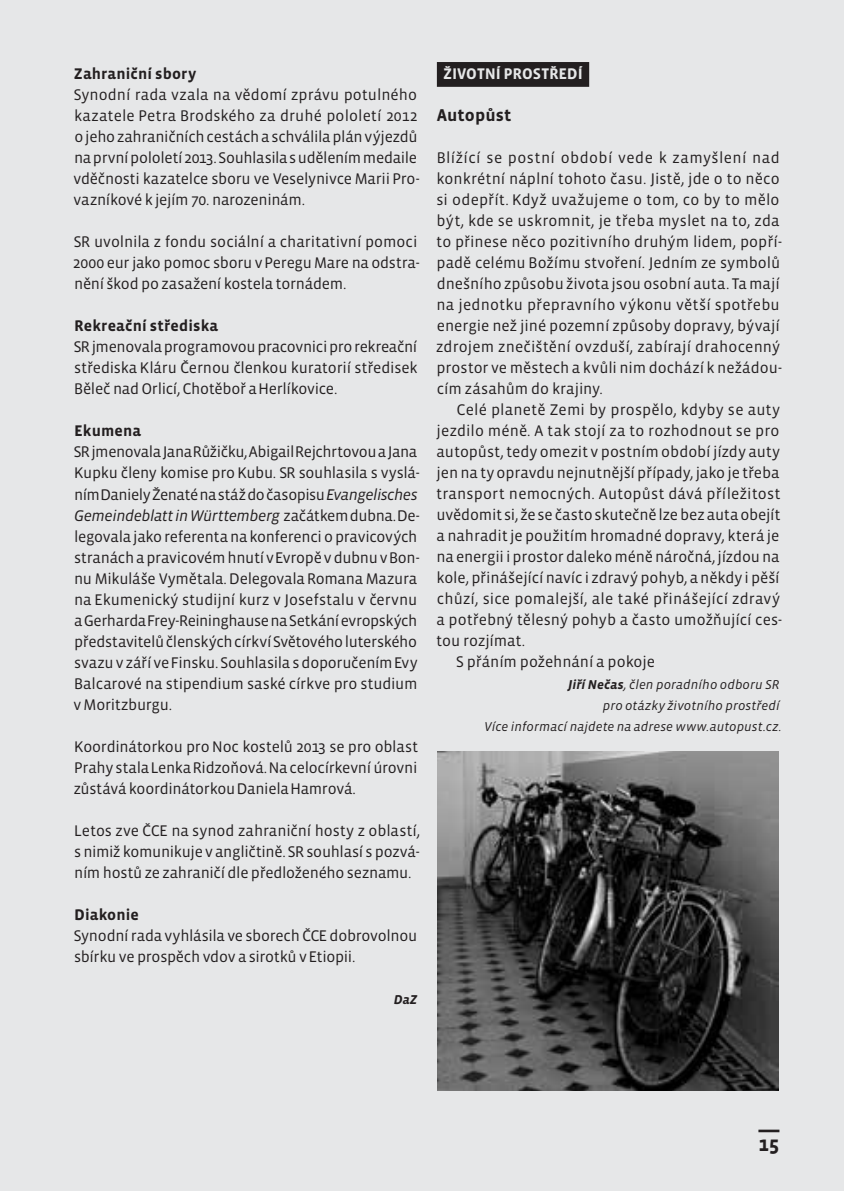
<style>
.page{position:relative;width:844px;height:1191px;background:#fff}
.page>*{position:absolute;margin:0;border:0;box-sizing:border-box;transform-origin:0 0}
.t1{font:700 21px "Vista Sans OT";color:#231f20}
.t2{font:700 17.5px "Vista Sans OT";letter-spacing:.005em;color:#231f20}
.t3{font:15.75px/21px "Vista Sans OT";letter-spacing:-.01em;color:#231f20}
.t4{font:15.75px "Vista Sans OT";letter-spacing:.01em;color:#231f20}
.t5{font:700 15.75px "Vista Sans OT";letter-spacing:.01em;color:#231f20}
.t6{font:700 15.75px "Vista Sans OT";letter-spacing:.01em;color:#e6e7e8}
.t7{font:italic 13.12px/21px "Vista Sans OT";letter-spacing:.005em;color:#231f20;text-align:right}
.t8{font:italic 700 13.12px "Vista Sans OT";color:#231f20}
.s1{font-style:italic}
.s2{font-weight:700}
</style>
<div class="page">
<div style="left:0;top:0;width:843px;height:1191px;background:#e6e7e8"></div>
<div style="left:437px;top:62px;width:152px;height:25px;background:#231f20"></div>
<img style="left:437px;top:751px;width:341px;height:339px">
<hr style="left:758px;top:1129px;width:21px;height:3px;background:#231f20">
<p class="t5" style="left:74px;top:65px;width:124px">Zahraniční sbory</p>
<p class="t3" style="left:74px;top:85px;width:347px">Synodní rada vzala na vědomí zprávu potulného kazatele Petra Brodského za druhé pololetí 2012 o jeho zahraničních cestách a schválila plán výjezdů na první pololetí 2013. Souhlasila s udělením medaile vděčnosti kazatelce sboru ve Veselynivce Marii Pro&shy;vazníkové k jejím 70. narozeninám.</p>
<p class="t3" style="left:73px;top:232px;width:348px">SR uvolnila z fondu sociální a charitativní pomoci<br>2000 eur jako pomoc sboru v Peregu Mare na odstra&shy;nění škod po zasažení kostela tornádem.</p>
<p class="t5" style="left:75px;top:317px;width:144px">Rekreační střediska</p>
<p class="t3" style="left:74px;top:337px;width:345px;text-align:justify">SR jmenovala programovou pracovnici pro rekreační střediska Kláru Černou členkou kuratorií středisek Běleč nad Orlicí, Chotěboř a Herlíkovice.</p>
<p class="t5" style="left:75px;top:422px;width:68px">Ekumena</p>
<p class="t3" style="left:74px;top:442px;width:347px">SR jmenovala Jana Růžičku, Abigail Rejchrtovou a Jana Kupku členy komise pro Kubu. SR souhlasila s vyslá&shy;ním Daniely Ženaté na stáž do časopisu <span class="s1">Evangelisches Gemeindeblatt in Württemberg</span> začátkem dubna. De&shy;legovala jako referenta na konferenci o pravicových stranách a pravicovém hnutí v Evropě v dubnu v Bon&shy;nu Mikuláše Vymětala. Delegovala Romana Mazura na Ekumenický studijní kurz v Josefstalu v červnu a Gerharda Frey-Reininghause na Setkání evropských představitelů členských církví Světového luterského svazu v září ve Finsku. Souhlasila s doporučením Evy Balcarové na stipendium saské církve pro studium v Moritzburgu.</p>
<p class="t3" style="left:74px;top:735px;width:346px;text-align:justify">Koordinátorkou pro Noc kostelů 2013 se pro oblast Prahy stala Lenka Ridzoňová. Na celocírkevní úrovni zůstává koordinátorkou Daniela Hamrová.</p>
<p class="t3" style="left:74px;top:819px;width:347px;text-align:justify">Letos zve ČCE na synod zahraniční hosty z oblastí, s nimiž komunikuje v angličtině. SR souhlasí s pozvá&shy;ním hostů ze zahraničí dle předloženého seznamu.</p>
<p class="t5" style="left:75px;top:905px;width:65px">Diakonie</p>
<p class="t3" style="left:74px;top:924px;width:345px">Synodní rada vyhlásila ve sborech ČCE dobrovolnou sbírku ve prospěch vdov a sirotků v Etiopii.</p>
<p class="t8" style="left:394px;top:992px;width:25px">DaZ</p>
<p class="t6" style="left:443px;top:65px;width:141px">ŽIVOTNÍ PROSTŘEDÍ</p>
<p class="t2" style="left:436px;top:106px;width:76px">Autopůst</p>
<p class="t3" style="left:436px;top:148px;width:347px">Blížící se postní období vede k zamyšlení nad konkrétní náplní tohoto času. Jistě, jde o to něco si odepřít. Když uvažujeme o tom, co by to mělo být, kde se uskromnit, je třeba myslet na to, zda to přinese něco pozitivního druhým lidem, popří&shy;padě celému Božímu stvoření. Jedním ze symbolů dnešního způsobu života jsou osobní auta. Ta mají na jednotku přepravního výkonu větší spotřebu energie než jiné pozemní způsoby dopravy, bývají zdrojem znečištění ovzduší, zabírají drahocenný prostor ve městech a kvůli nim dochází k nežádou&shy;cím zásahům do krajiny.</p>
<p class="t4" style="left:456px;top:401px;width:325px">Celé planetě Zemi by prospělo, kdyby se auty</p>
<p class="t4" style="left:436px;top:422px;width:344px">jezdilo méně. A tak stojí za to rozhodnout se pro</p>
<p class="t3" style="left:436px;top:441px;width:345px">autopůst, tedy omezit v postním období jízdy auty</p>
<p class="t3" style="left:436px;top:462px;width:344px">jen na ty opravdu nejnutnější případy, jako je třeba</p>
<p class="t4" style="left:436px;top:485px;width:345px">transport nemocných. Autopůst dává příležitost</p>
<p class="t3" style="left:436px;top:504px;width:345px">uvědomit si, že se často skutečně lze bez auta obejít</p>
<p class="t3" style="left:436px;top:525px;width:344px">a nahradit je použitím hromadné dopravy, která je</p>
<p class="t3" style="left:436px;top:546px;width:344px">na energii i prostor daleko méně náročná, jízdou na</p>
<p class="t3" style="left:436px;top:567px;width:344px">kole, přinášející navíc i zdravý pohyb, a někdy i pěší</p>
<p class="t4" style="left:437px;top:590px;width:345px">chůzí, sice pomalejší, ale také přinášející zdravý</p>
<p class="t3" style="left:436px;top:609px;width:347px">a potřebný tělesný pohyb a často umožňující ces-</p>
<p class="t3" style="left:436px;top:630px;width:90px">tou rozjímat.</p>
<p class="t3" style="left:456px;top:651px;width:200px">S přáním požehnání a pokoje</p>
<p class="t7" style="left:484px;top:673px;width:299px"><span class="s2">Jiří Nečas</span>, člen poradního odboru SR<br>pro otázky životního prostředí<br>Více informací najdete na adrese www.autopust.cz.</p>
<h1 class="t1" style="left:758px;top:1132px;width:22px">15</h1>
</div>
